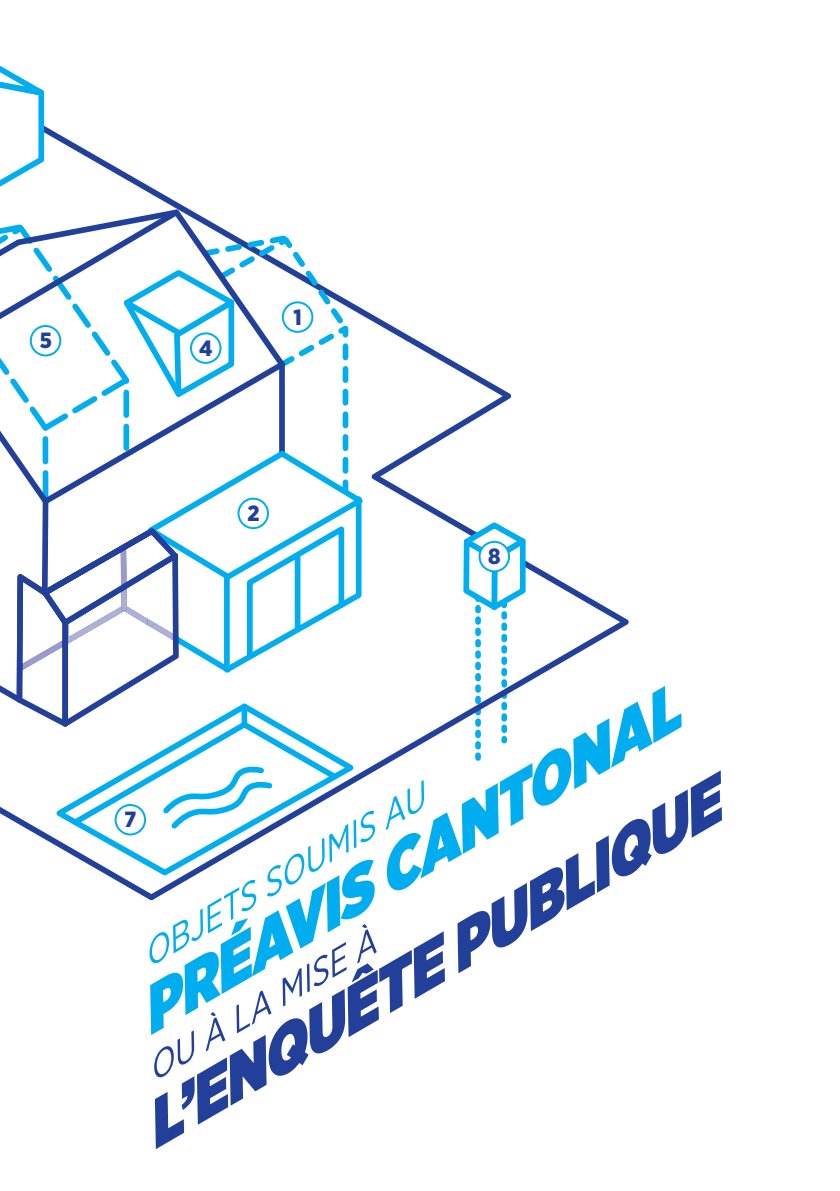
<style>
.page{position:relative;width:840px;height:1191px;background:#fff}
.page>*{position:absolute;margin:0;border:0;box-sizing:border-box;transform-origin:0 0}
.t1{font:italic 900 62.4px "Gotham Narrow";color:#223f99;scale:1.08 1}
.t2{font:italic 900 62.4px "Gotham Narrow";color:#00aeef;scale:1.08 1}
.t3{font:italic 34.6px "Gotham Narrow";color:#00aeef;scale:1.08 1}
.t4{font:italic 34.6px "Gotham Narrow";color:#223f99;scale:1.08 1}
.t5{font:900 22px "Gotham Narrow";color:#223f99}
</style>
<div class="page">
<svg style="left:34px;top:310px;width:594px;height:590px"></svg>
<svg style="left:455px;top:517px;width:78px;height:248px"></svg>
<div style="left:479px;top:542px;width:29px;height:29px;background:#fff;border-radius:50%"></div>
<div style="left:478px;top:541px;width:31px;height:31px;border:2px solid #00aeef;border-radius:50%"></div>
<svg style="left:52px;top:833px;width:310px;height:46px"></svg>
<svg style="left:0;top:65px;width:364px;height:768px"></svg>
<div style="left:241px;top:706px;width:6px;height:18px;background:#00aeef"></div>
<div style="left:294px;top:556px;width:6px;height:71px;background:#00aeef"></div>
<p class="t5" style="left:40px;top:326px;width:14px">5</p>
<p class="t5" style="left:199px;top:333px;width:15px">4</p>
<p class="t5" style="left:293px;top:302px;width:10px">1</p>
<p class="t5" style="left:247px;top:498px;width:14px">2</p>
<p class="t5" style="left:488px;top:542px;width:14px">8</p>
<p class="t5" style="left:124px;top:805px;width:13px">7</p>
<p class="t2" style="left:116px;top:979px;width:572px;rotate:-30deg">PRÉAVIS CANTONAL</p>
<p class="t1" style="left:121px;top:1093px;width:611px;rotate:-30deg">L’ENQUÊTE PUBLIQUE</p>
<p class="t3" style="left:131px;top:938px;width:300px;rotate:-30deg">OBJETS SOUMIS AU</p>
<p class="t4" style="left:135px;top:1053px;width:243px;rotate:-30deg">OU À LA MISE À</p>
</div>
